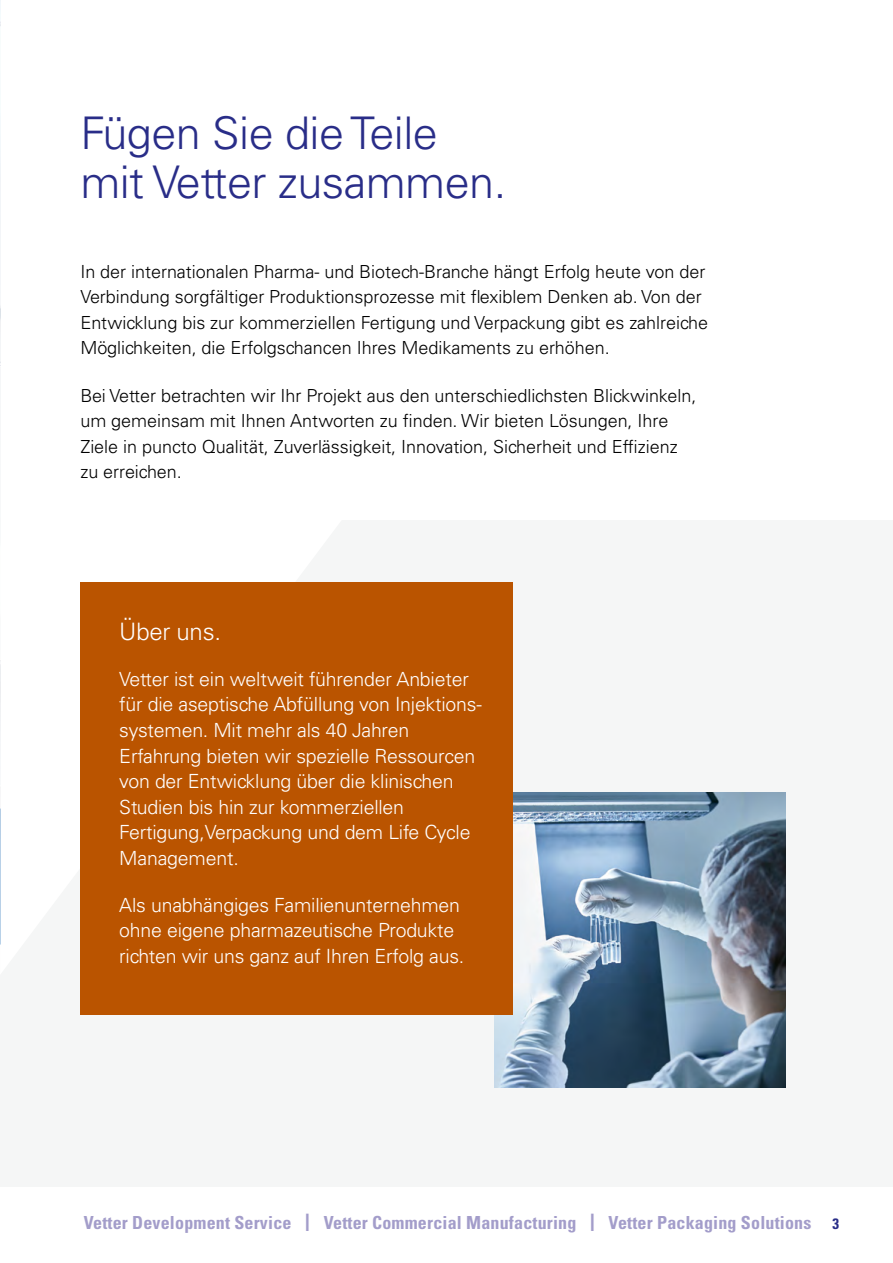
<style>
.page{position:relative;width:893px;height:1263px;background:#fff}
.page>*{position:absolute;margin:0;border:0;box-sizing:border-box;transform-origin:0 0}
.t1{font:300 45px/49.5px "Univers LT Std";letter-spacing:-.01em;color:#292d88}
.t2{font:300 24px "Univers LT Std";letter-spacing:-.01em;color:#fff}
.t3{font:300 19.5px/25.5px "Univers LT Std";letter-spacing:-.01em;color:#fff}
.t4{font:300 18px/25.5px "Univers LT Std";color:#000}
.t5{font:700 condensed 18px "Univers LT Std";letter-spacing:.01em;color:#a39dca}
.s1{font-weight:400;font-stretch:normal;font-size:24px}
.s2{font-size:15px;color:#292d88}
</style>
<div class="page">
<svg style="left:0;top:208px;width:1px;height:737px"></svg>
<img style="left:494px;top:793px;width:292px;height:294px">
<div style="left:80px;top:582px;width:432px;height:432px;background:#ba5400"></div>
<h1 class="t1" style="left:80px;top:108px;width:427px">Fügen Sie die Teile mit Vetter zusammen.</h1>
<p class="t4" style="left:80px;top:259px;width:629px">In der internationalen Pharma- und Biotech-Branche hängt Erfolg heute von der Verbindung sorgfältiger Produktionsprozesse mit flexiblem Denken ab. Von der Entwicklung bis zur kommerziellen Fertigung und Verpackung gibt es zahlreiche Möglichkeiten, die Erfolgschancen Ihres Medikaments zu erhöhen.</p>
<p class="t4" style="left:80px;top:382px;width:618px">Bei Vetter betrachten wir Ihr Projekt aus den unterschiedlichsten Blickwinkeln, um gemeinsam mit Ihnen Antworten zu finden. Wir bieten Lösungen, Ihre Ziele in puncto Qualität, Zuverlässigkeit, Innovation, Sicherheit und Effizienz zu erreichen.</p>
<h2 class="t2" style="left:119px;top:617px;width:103px">Über uns.</h2>
<p class="t3" style="left:119px;top:666px;width:364px">Vetter ist ein weltweit führender Anbieter für die aseptische Abfüllung von Injektions&shy;systemen. Mit mehr als 40 Jahren Erfahrung bieten wir spezielle Ressourcen von der Entwicklung über die klinischen Studien bis hin zur kommerziellen Fertigung,Verpackung und dem Life Cycle Management.</p>
<p class="t3" style="left:119px;top:892px;width:346px">Als unabhängiges Familienunternehmen ohne eigene pharmazeutische Produkte richten wir uns ganz auf Ihren Erfolg aus.</p>
<p class="t5" style="left:84px;top:1212px;width:757px">Vetter Development Service <span class="s1">I</span> Vetter Commercial Manufacturing <span class="s1">I</span> Vetter Packaging Solutions <span class="s2">3</span></p>
</div>
